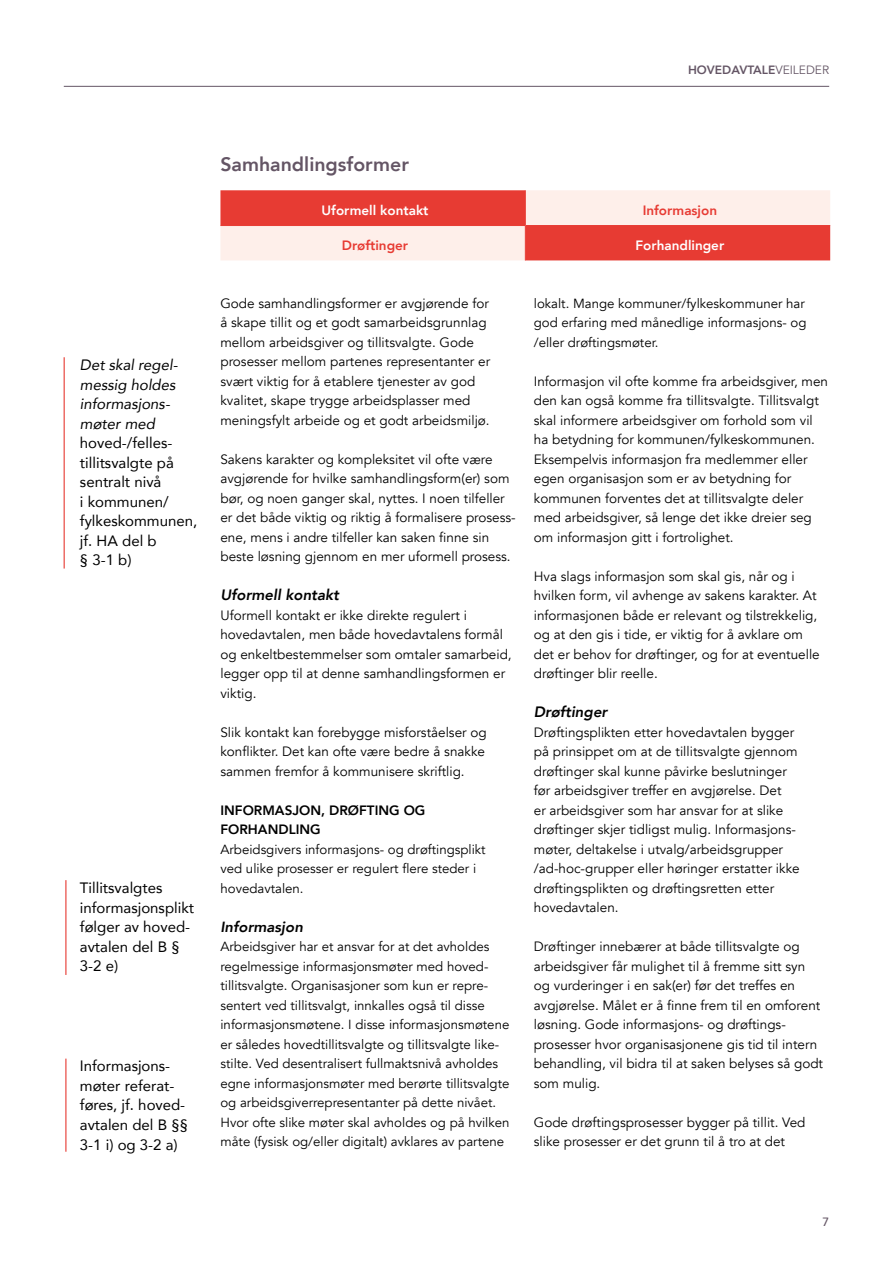
<style>
.page{position:relative;width:893px;height:1263px;background:#fff}
.page>*{position:absolute;margin:0;border:0;box-sizing:border-box;transform-origin:0 0}
.HEADING_1{font:800 19.5px "Avenir";color:#645565}
.Margtekst{font:15px/19.5px "Avenir";color:#000}
.Heading_3{font:italic 800 15px "Avenir";color:#000}
.Heading_3-2{font:italic 800 14.7px "Avenir";color:#000}
.Brødtekst{font:13.5px/19.5px "Avenir";color:#000}
.Heading_2{font:800 13.5px/19.5px "Avenir";color:#000}
.BASIC_2{font:800 13.5px "Avenir";color:#fff}
.BASIC_2-2{font:800 13.5px "Avenir";color:#e73b33}
.Brødtekst-2{font:13.2px/19.5px "Avenir";color:#000}
.t1{font:800 12px "Avenir";color:#645565}
.t2{font:500 12px "Avenir";color:#645565}
.s1{font-weight:400}
.s2{font-style:italic}
</style>
<div class="page">
<hr style="left:64px;top:86px;width:765px;height:1px;background:#645565">
<hr style="left:64px;top:357px;width:1px;height:211px;background:#e73b33">
<svg style="left:220px;top:190px;width:610px;height:70px;background:#f2958e"></svg>
<hr style="left:525px;top:190px;width:1px;height:35px;background:#e73b33">
<hr style="left:220px;top:225px;width:305px;height:1px;background:#e73b33">
<hr style="left:525px;top:225px;width:305px;height:1px;background:#e73b33">
<hr style="left:525px;top:226px;width:1px;height:34px;background:#e73b33">
<hr style="left:65px;top:880px;width:1px;height:95px;background:#e73b33">
<hr style="left:65px;top:1058px;width:1px;height:94px;background:#e73b33">
<p class="t1" style="left:688px;top:60px;width:143px">HOVEDAVTALE<span class="s1">VEILEDER</span></p>
<p class="Margtekst" style="left:80px;top:355px;width:119px"><span class="s2">Det skal regel&shy;messig holdes informasjons&shy;møter med </span>hoved-/felles&shy;tillitsvalgte på sentralt nivå<br>i kommunen/ fylkeskommunen, jf. HA del b<br>§ 3-1 b)</p>
<p class="Margtekst" style="left:80px;top:878px;width:116px">Tillitsvalgtes informasjonsplikt følger av hoved&shy;avtalen del B §<br>3-2 e)</p>
<p class="Margtekst" style="left:80px;top:1056px;width:110px">Informasjons&shy;møter referat&shy;føres, jf. hoved&shy;avtalen del B §§<br>3-1 i) og 3-2 a)</p>
<p class="HEADING_1" style="left:220px;top:149px;width:190px">Samhandlingsformer</p>
<p class="BASIC_2" style="left:322px;top:199px;width:108px">Uformell kontakt</p>
<p class="BASIC_2-2" style="left:643px;top:199px;width:76px">Informasjon</p>
<p class="BASIC_2-2" style="left:342px;top:235px;width:68px">Drøftinger</p>
<p class="BASIC_2" style="left:635px;top:235px;width:90px">Forhandlinger</p>
<p class="Brødtekst" style="left:220px;top:293px;width:271px">Gode samhandlingsformer er avgjørende for å skape tillit og et godt samarbeidsgrunnlag mellom arbeidsgiver og tillitsvalgte. Gode prosesser mellom partenes representanter er svært viktig for å etablere tjenester av god kvalitet, skape trygge arbeidsplasser med meningsfylt arbeide og et godt arbeidsmiljø.</p>
<p class="Brødtekst" style="left:220px;top:449px;width:297px">Sakens karakter og kompleksitet vil ofte være avgjørende for hvilke samhandlingsform(er) som bør, og noen ganger skal, nyttes. I noen tilfeller er det både viktig og riktig å formalisere prosess&shy;ene, mens i andre tilfeller kan saken finne sin beste løsning gjennom en mer uformell prosess.</p>
<p class="Heading_3" style="left:220px;top:586px;width:120px">Uformell kontakt</p>
<p class="Brødtekst" style="left:220px;top:605px;width:293px">Uformell kontakt er ikke direkte regulert i hovedavtalen, men både hovedavtalens formål og enkeltbestemmelser som omtaler samarbeid, legger opp til at denne samhandlingsformen er viktig.</p>
<p class="Brødtekst" style="left:220px;top:722px;width:268px">Slik kontakt kan forebygge misforståelser og konflikter. Det kan ofte være bedre å snakke sammen fremfor å kommunisere skriftlig.</p>
<p class="Heading_2" style="left:220px;top:800px;width:206px">INFORMASJON, DRØFTING OG<br>FORHANDLING</p>
<p class="Brødtekst-2" style="left:220px;top:839px;width:267px">Arbeidsgivers informasjons- og drøftingsplikt ved ulike prosesser er regulert flere steder i hovedavtalen.</p>
<p class="Heading_3-2" style="left:220px;top:918px;width:84px">Informasjon</p>
<p class="Brødtekst-2" style="left:220px;top:937px;width:290px">Arbeidsgiver har et ansvar for at det avholdes regelmessige informasjonsmøter med hoved&shy;tillitsvalgte. Organisasjoner som kun er repre&shy;sentert ved tillitsvalgt, innkalles også til disse informasjonsmøtene. I disse informasjonsmøtene er således hovedtillitsvalgte og tillitsvalgte like&shy;stilte. Ved desentralisert fullmaktsnivå avholdes egne informasjonsmøter med berørte tillitsvalgte og arbeidsgiverrepresentanter på dette nivået.</p>
<p class="Brødtekst-2" style="left:220px;top:1112px;width:291px">Hvor ofte slike møter skal avholdes og på hvilken måte (fysisk og/eller digitalt) avklares av partene</p>
<p class="Brødtekst-2" style="left:534px;top:293px;width:274px">lokalt. Mange kommuner/fylkeskommuner har god erfaring med månedlige informasjons- og /eller drøftingsmøter.</p>
<p class="Brødtekst" style="left:534px;top:371px;width:296px">Informasjon vil ofte komme fra arbeidsgiver, men den kan også komme fra tillitsvalgte. Tillitsvalgt skal informere arbeidsgiver om forhold som vil ha betydning for kommunen/fylkeskommunen.<br>Eksempelvis informasjon fra medlemmer eller egen organisasjon som er av betydning for kommunen forventes det at tillitsvalgte deler med arbeidsgiver, så lenge det ikke dreier seg om informasjon gitt i fortrolighet.</p>
<p class="Brødtekst" style="left:534px;top:566px;width:287px">Hva slags informasjon som skal gis, når og i hvilken form, vil avhenge av sakens karakter. At informasjonen både er relevant og tilstrekkelig, og at den gis i tide, er viktig for å avklare om det er behov for drøftinger, og for at eventuelle drøftinger blir reelle.</p>
<p class="Heading_3" style="left:534px;top:703px;width:75px">Drøftinger</p>
<p class="Brødtekst" style="left:534px;top:722px;width:267px">Drøftingsplikten etter hovedavtalen bygger på prinsippet om at de tillitsvalgte gjennom drøftinger skal kunne påvirke beslutninger før arbeidsgiver treffer en avgjørelse. Det<br>er -arbeidsgiver som har ansvar for at slike drøftinger skjer tidligst mulig. Informasjons&shy;møter, deltakelse i utvalg/arbeidsgrupper /ad-hoc--grupper eller høringer erstatter ikke drøftingsplikten og -drøftingsretten etter hovedavtalen.</p>
<p class="Brødtekst" style="left:534px;top:937px;width:291px">Drøftinger innebærer at både tillitsvalgte og arbeidsgiver får mulighet til å fremme sitt syn og vurderinger i en sak(er) før det treffes en avgjørelse. Målet er å finne frem til en omforent løsning. Gode informasjons- og drøftings&shy;prosesser hvor organisasjonene gis tid til intern behandling, vil bidra til at saken belyses så godt som mulig.</p>
<p class="Brødtekst" style="left:534px;top:1112px;width:273px">Gode drøftingsprosesser bygger på tillit. Ved slike prosesser er det grunn til å tro at det</p>
<p class="t2" style="left:822px;top:1212px;width:8px">7</p>
</div>
